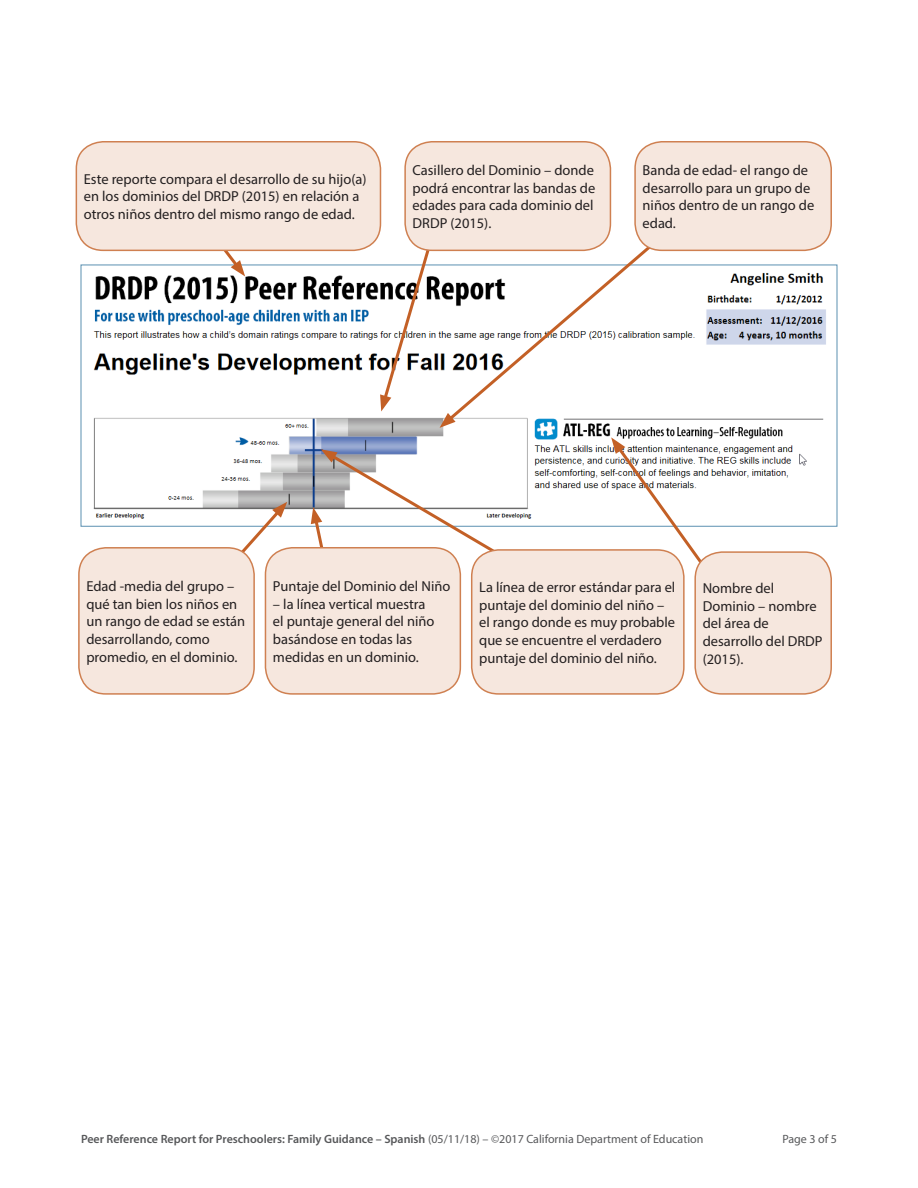
<style>
.page{position:relative;width:918px;height:1188px;background:#fff}
.page>*{position:absolute;margin:0;border:0;box-sizing:border-box;transform-origin:0 0}
.t1{font:14.4px/17.7px "Myriad Pro";color:#231f20}
.t2{font:600 12px "Myriad Pro";color:#57585a}
.t3{font:12px "Myriad Pro";color:#57585a}
.s1{font-weight:400}
</style>
<div class="page">
<img style="left:93px;top:272px;width:733px;height:252px">
<svg style="left:380px;top:239px;width:54px;height:172px"></svg>
<svg style="left:208px;top:251px;width:37px;height:25px"></svg>
<svg style="left:233px;top:502px;width:54px;height:60px"></svg>
<svg style="left:311px;top:449px;width:208px;height:119px"></svg>
<img style="left:611px;top:437px;width:96px;height:131px">
<svg style="left:440px;top:237px;width:220px;height:191px"></svg>
<div style="left:79px;top:548px;width:175px;height:146px;background:#f6e7de;border-radius:27px"></div>
<div style="left:78px;top:547px;width:177px;height:148px;border:2px solid #cf8051;border-radius:27px"></div>
<div style="left:76px;top:142px;width:304px;height:108px;background:#f6e7de;border-radius:27px"></div>
<div style="left:76px;top:141px;width:305px;height:110px;border:2px solid #cf8051;border-radius:27px"></div>
<div style="left:635px;top:142px;width:196px;height:108px;background:#f6e7de;border-radius:27px"></div>
<div style="left:634px;top:141px;width:198px;height:110px;border:2px solid #cf8051;border-radius:27px"></div>
<div style="left:405px;top:142px;width:205px;height:108px;background:#f6e7de;border-radius:27px"></div>
<div style="left:404px;top:141px;width:207px;height:110px;border:2px solid #cf8051;border-radius:27px"></div>
<div style="left:265px;top:548px;width:195px;height:146px;background:#f6e7de;border-radius:27px"></div>
<div style="left:265px;top:547px;width:196px;height:148px;border:2px solid #cf8051;border-radius:27px"></div>
<div style="left:472px;top:550px;width:212px;height:144px;background:#f6e7de;border-radius:27px"></div>
<div style="left:471px;top:549px;width:214px;height:146px;border:2px solid #cf8051;border-radius:27px"></div>
<div style="left:695px;top:552px;width:136px;height:142px;background:#f6e7de;border-radius:27px"></div>
<div style="left:694px;top:551px;width:138px;height:144px;border:2px solid #cf8051;border-radius:27px"></div>
<p class="t1" style="left:413px;top:161px;width:184px;text-align:justify">Casillero del Dominio – donde podrá encontrar las bandas de edades para cada dominio del DRDP (2015).</p>
<p class="t1" style="left:84px;top:170px;width:284px">Este reporte compara el desarrollo de su hijo(a) en los dominios del DRDP (2015) en relación a otros niños dentro del mismo rango de edad.</p>
<p class="t1" style="left:643px;top:161px;width:173px">Banda de edad- el rango de desarrollo para un grupo de niños dentro de un rango de edad.</p>
<p class="t1" style="left:86px;top:577px;width:160px">Edad -media del grupo – qué tan bien los niños en un rango de edad se están desarrollando, como promedio, en el dominio.</p>
<p class="t1" style="left:273px;top:577px;width:179px">Puntaje del Dominio del Niño</p>
<p class="t1" style="left:273px;top:595px;width:163px">– la línea vertical muestra el puntaje general del niño basándose en todas las medidas en un dominio.</p>
<p class="t1" style="left:479px;top:578px;width:198px">La línea de error estándar para el puntaje del dominio del niño – el rango donde es muy probable que se encuentre el verdadero puntaje del dominio del niño.</p>
<p class="t1" style="left:703px;top:579px;width:121px">Nombre del<br>Dominio – nombre del área de desarrollo del DRDP (2015).</p>
<p class="t2" style="left:81px;top:1131px;width:624px">Peer Reference Report for Preschoolers: Family Guidance – Spanish <span class="s1">(05/11/18) – ©2017 California Department of Education</span></p>
<p class="t3" style="left:782px;top:1132px;width:56px">Page 3 of 5</p>
</div>
